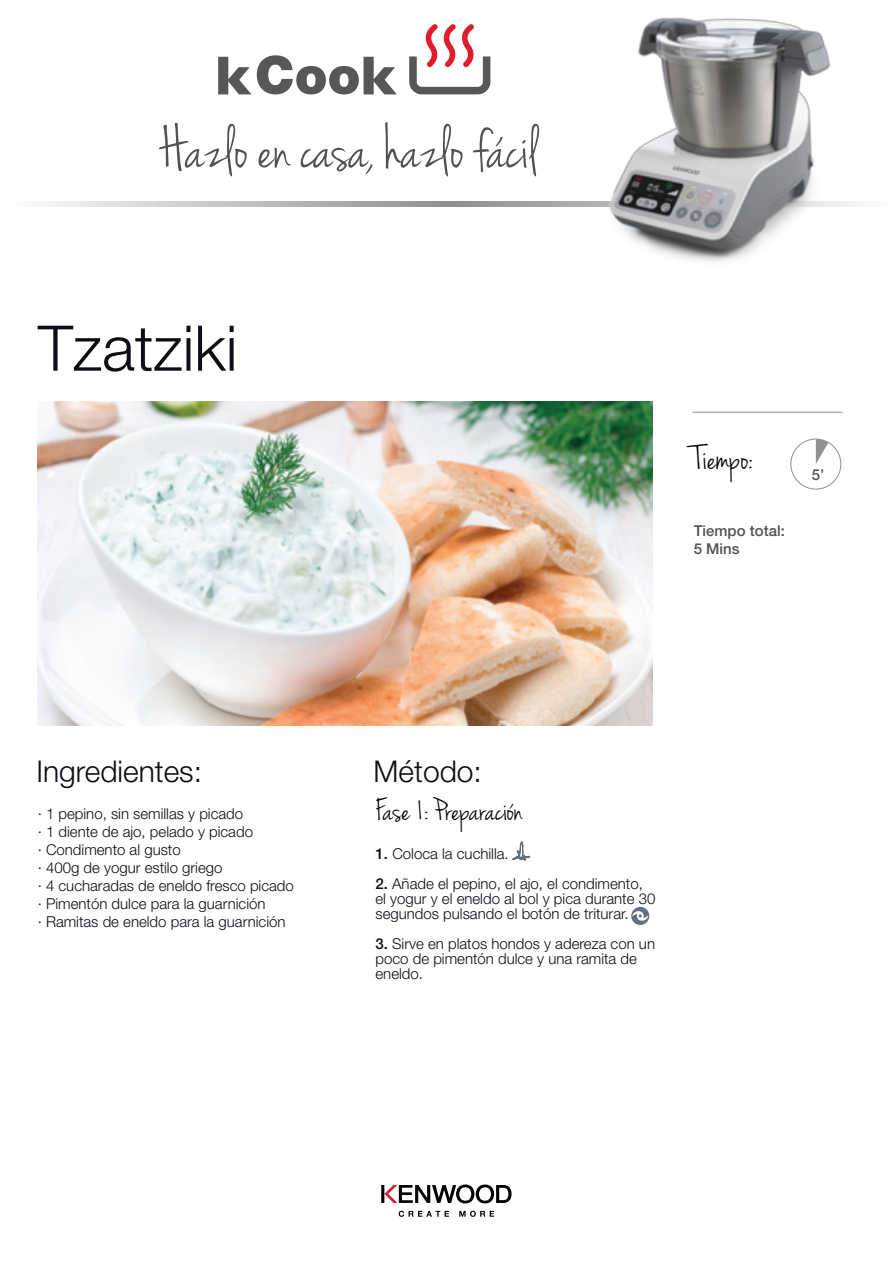
<style>
.page{position:relative;width:893px;height:1263px;background:#fff}
.page>*{position:absolute;margin:0;border:0;box-sizing:border-box;transform-origin:0 0}
.t1{font:63px "Jenna Sue";color:#4f5252}
.t2{font:300 63px "Helvetica Neue LT Pro";color:#0e0c15}
.t3{font:36px "Jenna Sue";color:#000}
.t4{font:33px "Jenna Sue";color:#000}
.t5{font:300 30px "Helvetica Neue LT Pro";color:#0e0c15}
.t6{font:300 15px/18px "Helvetica Neue LT Std";color:#0e0c15}
.t7{font:500 15px/18px "Helvetica Neue LT Std";color:#4f5252}
.s1{font-weight:500}
</style>
<div class="page">
<svg style="left:218px;top:57px;width:33px;height:37px"></svg>
<svg style="left:257px;top:55px;width:140px;height:39px"></svg>
<svg style="left:409px;top:24px;width:81px;height:70px"></svg>
<div style="left:790px;top:439px;width:51px;height:50px;border:1px solid #8e9091;border-radius:50%"></div>
<svg style="left:381px;top:1184px;width:130px;height:33px"></svg>
<hr style="left:693px;top:412px;width:150px;height:1px;background:#8e9091">
<svg style="left:43px;top:202px;width:816px;height:4px;background:#b9b9ba"></svg>
<img style="left:38px;top:402px;width:615px;height:323px">
<img style="left:582px;top:17px;width:267px;height:245px">
<svg style="left:816px;top:438px;width:12px;height:26px"></svg>
<svg style="left:513px;top:842px;width:17px;height:18px"></svg>
<div style="left:631px;top:907px;width:18px;height:18px;background:#62707e;border-radius:50%"></div>
<svg style="left:632px;top:911px;width:16px;height:10px"></svg>
<h1 class="t1" style="left:160px;top:110px;width:379px">Hazlo en casa, hazlo fácil</h1>
<h1 class="t2" style="left:38px;top:310px;width:201px">Tzatziki</h1>
<h2 class="t3" style="left:694px;top:436px;width:61px">Tiempo:</h2>
<p class="t7" style="left:694px;top:521px;width:93px">Tiempo total:<br>5 Mins</p>
<p class="t7" style="left:812px;top:466px;width:14px">5’</p>
<h3 class="t5" style="left:36px;top:753px;width:167px">Ingredientes:</h3>
<p class="t6" style="left:38px;top:804px;width:258px">· 1 pepino, sin semillas y picado<br>· 1 diente de ajo, pelado y picado<br>· Condimento al gusto<br>· 400g de yogur estilo griego<br>· 4 cucharadas de eneldo fresco picado · Pimentón dulce para la guarnición<br>· Ramitas de eneldo para la guarnición</p>
<h3 class="t5" style="left:374px;top:753px;width:110px">Método:</h3>
<h3 class="t4" style="left:375px;top:790px;width:149px">Fase 1: Preparación</h3>
<p class="t6" style="left:375px;top:844px;width:135px"><span class="s1">1.</span> Coloca la cuchilla.</p>
<p class="t6" style="left:375px;top:876px;width:281px;line-height:15px"><span class="s1">2.</span> Añade el pepino, el ajo, el condimento, el yogur y el eneldo al bol y pica durante 30 segundos pulsando el botón de triturar.</p>
<p class="t6" style="left:375px;top:936px;width:281px;line-height:15px"><span class="s1">3.</span> Sirve en platos hondos y adereza con un poco de pimentón dulce y una ramita de eneldo.</p>
</div>
